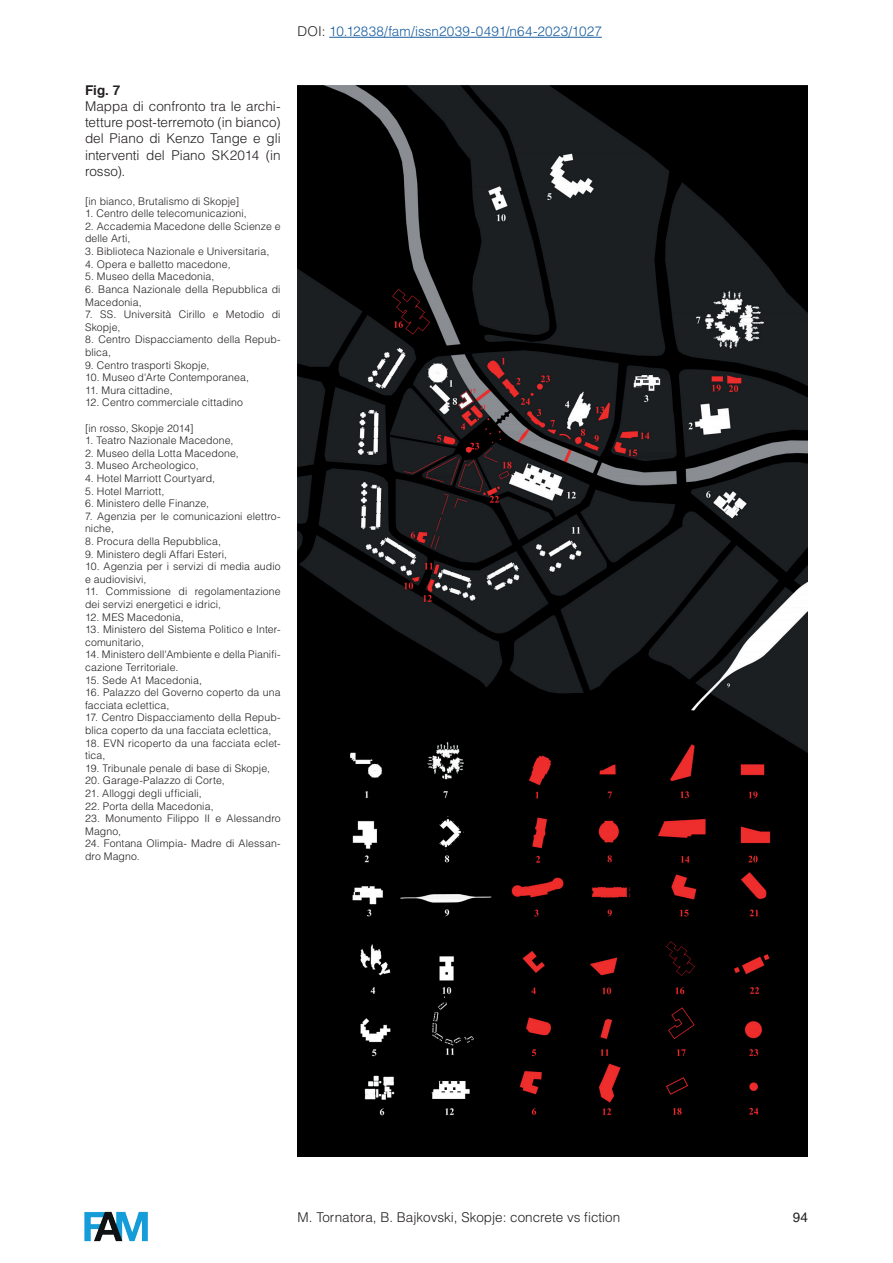
<style>
.page{position:relative;width:893px;height:1263px;background:#fff}
.page>*{position:absolute;margin:0;border:0;box-sizing:border-box;transform-origin:0 0}
.t1{font:300 13.5px/16.2px "Helvetica LT Std";color:#231f20;text-align:justify}
.t2{font:300 13.5px "Helvetica LT Std";letter-spacing:.01em;color:#175d9e}
.t3{font:700 13.5px "Helvetica";color:#231f20}
.t4{font:13.5px "Helvetica";color:#231f20}
.t5{font:300 10.5px/12.6px "Helvetica LT Std";letter-spacing:.01em;color:#231f20}
.s1{color:#231f20}
</style>
<div class="page">
<img style="left:298px;top:85px;width:510px;height:1071px">
<hr style="left:329px;top:37px;width:273px;height:1px;background:#175d9e">
<img style="left:84px;top:1211px;width:64px;height:31px">
<p class="t2" style="left:298px;top:23px;width:306px"><span class="s1">DOI:</span> 10.12838/fam/issn2039-0491/n64-2023/1027</p>
<p class="t3" style="left:85px;top:82px;width:37px">Fig. 7</p>
<p class="t1" style="left:85px;top:98px;width:197px">Mappa di confronto tra le archi&shy;tetture post-terremoto (in bianco) del Piano di Kenzo Tange e gli interventi del Piano SK2014 (in rosso).</p>
<p class="t5" style="left:85px;top:195px;width:156px">[in bianco, Brutalismo di Skopje]</p>
<p class="t5" style="left:85px;top:207px;width:163px">1. Centro delle telecomunicazioni,</p>
<p class="t5" style="left:85px;top:220px;width:197px">2. Accademia Macedone delle Scienze e delle Arti,</p>
<p class="t5" style="left:85px;top:245px;width:186px">3. Biblioteca Nazionale e Universitaria,</p>
<p class="t5" style="left:85px;top:258px;width:147px">4. Opera e balletto macedone,</p>
<p class="t5" style="left:85px;top:270px;width:131px">5. Museo della Macedonia,</p>
<p class="t5" style="left:85px;top:283px;width:197px">6. Banca Nazionale della Repubblica di<br>Macedonia,</p>
<p class="t5" style="left:85px;top:308px;width:197px">7. SS. Università Cirillo e Metodio di<br>Skopje,</p>
<p class="t5" style="left:85px;top:333px;width:197px">8. Centro Dispacciamento della Repub&shy;blica,</p>
<p class="t5" style="left:85px;top:358px;width:126px">9. Centro trasporti Skopje,</p>
<p class="t5" style="left:85px;top:371px;width:165px">10. Museo d'Arte Contemporanea,</p>
<p class="t5" style="left:85px;top:384px;width:89px">11. Mura cittadine,</p>
<p class="t5" style="left:85px;top:396px;width:159px">12. Centro commerciale cittadino</p>
<p class="t5" style="left:85px;top:421px;width:110px">[in rosso, Skopje 2014]</p>
<p class="t5" style="left:85px;top:434px;width:150px">1. Teatro Nazionale Macedone,</p>
<p class="t5" style="left:85px;top:447px;width:155px">2. Museo della Lotta Macedone,</p>
<p class="t5" style="left:85px;top:459px;width:115px">3. Museo Archeologico,</p>
<p class="t5" style="left:85px;top:472px;width:131px">4. Hotel Marriott Courtyard,</p>
<p class="t5" style="left:85px;top:484px;width:81px">5. Hotel Marriott,</p>
<p class="t5" style="left:85px;top:497px;width:126px">6. Ministero delle Finanze,</p>
<p class="t5" style="left:85px;top:510px;width:197px">7. Agenzia per le comunicazioni elettro&shy;niche,</p>
<p class="t5" style="left:85px;top:535px;width:138px">8. Procura della Repubblica,</p>
<p class="t5" style="left:85px;top:547px;width:143px">9. Ministero degli Affari Esteri,</p>
<p class="t5" style="left:85px;top:560px;width:197px">10. Agenzia per i servizi di media audio e audiovisivi,</p>
<p class="t5" style="left:85px;top:585px;width:197px">11. Commissione di regolamentazione dei servizi energetici e idrici,</p>
<p class="t5" style="left:85px;top:610px;width:100px">12. MES Macedonia,</p>
<p class="t5" style="left:85px;top:623px;width:197px">13. Ministero del Sistema Politico e Inter&shy;comunitario,</p>
<p class="t5" style="left:85px;top:648px;width:197px">14. Ministero dell'Ambiente e della Pianifi&shy;cazione Territoriale.</p>
<p class="t5" style="left:85px;top:673px;width:118px">15. Sede A1 Macedonia,</p>
<p class="t5" style="left:85px;top:686px;width:197px">16. Palazzo del Governo coperto da una facciata eclettica,</p>
<p class="t5" style="left:85px;top:711px;width:197px">17. Centro Dispacciamento della Repub&shy;blica coperto da una facciata eclettica,</p>
<p class="t5" style="left:85px;top:736px;width:197px">18. EVN ricoperto da una facciata eclet&shy;tica,</p>
<p class="t5" style="left:85px;top:762px;width:187px">19. Tribunale penale di base di Skopje,</p>
<p class="t5" style="left:85px;top:774px;width:141px">20. Garage-Palazzo di Corte,</p>
<p class="t5" style="left:85px;top:787px;width:118px">21. Alloggi degli ufficiali,</p>
<p class="t5" style="left:85px;top:799px;width:130px">22. Porta della Macedonia,</p>
<p class="t5" style="left:85px;top:812px;width:197px">23. Monumento Filippo II e Alessandro<br>Magno,</p>
<p class="t5" style="left:85px;top:837px;width:197px">24. Fontana Olimpia- Madre di Alessan&shy;dro Magno.</p>
<p class="t1" style="left:298px;top:1208px;width:324px">M. Tornatora, B. Bajkovski, Skopje: concrete vs fiction</p>
<p class="t4" style="left:793px;top:1209px;width:17px">94</p>
</div>
